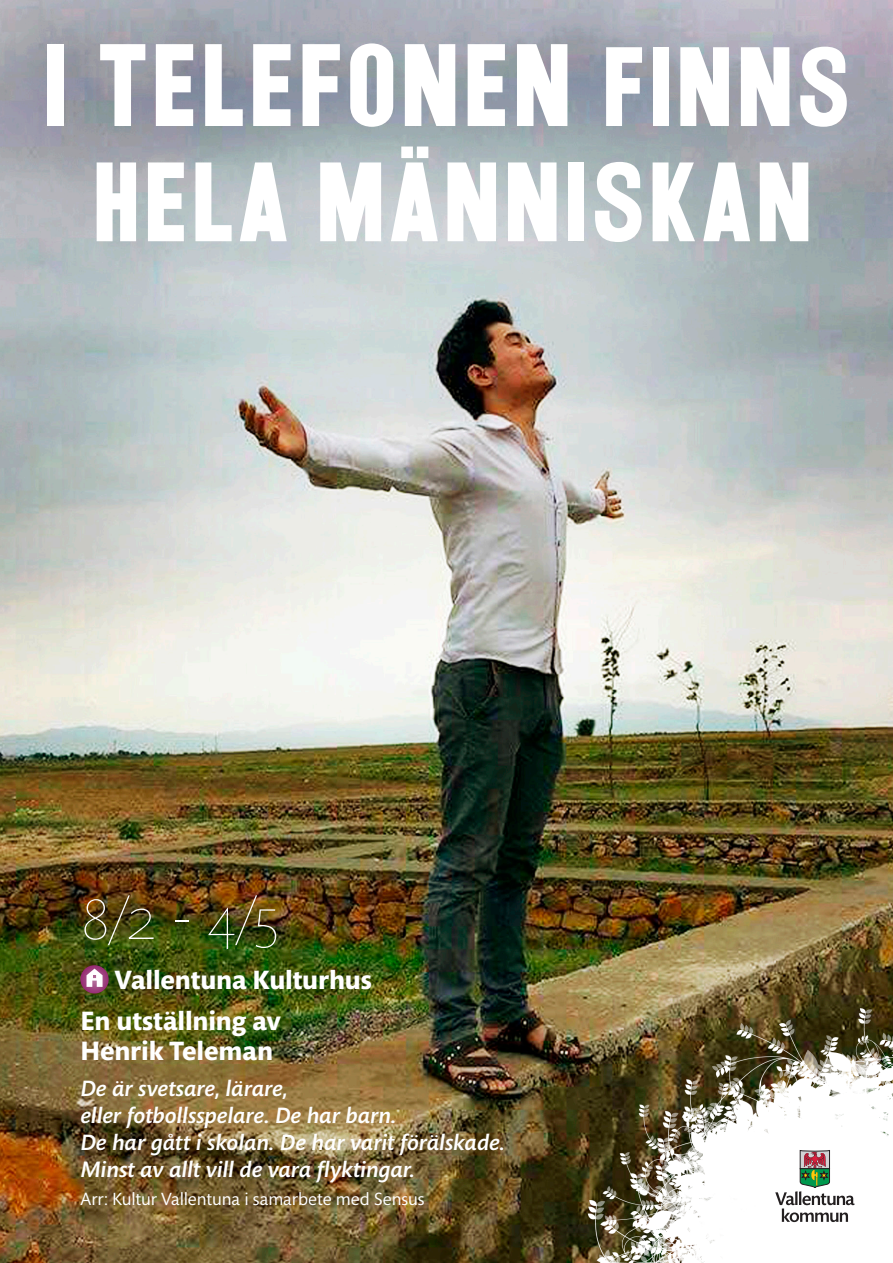
<style>
.page{position:relative;width:893px;height:1263px;background:#fff}
.page>*{position:absolute;margin:0;border:0;box-sizing:border-box;transform-origin:0 0}
.t1{font:100.95px "OPTI Railroad Gothic";color:#fff}
.t2{font:97.05px "OPTI Railroad Gothic";letter-spacing:.005em;color:#fff}
.Bildrubrik{font:200 62.4px "Mundo Sans Pro";color:#fff}
.Brodtext{font:700 27px/30px "Mundo Sans Pro";letter-spacing:-.005em;color:#fff}
.Brodtext-2{font:italic 500 22.65px "Mundo Sans Pro";letter-spacing:-.005em;color:#fff}
.Brodtext-3{font:18px "Mundo Sans Pro";letter-spacing:-.005em;color:#fff}
.s1{font-size:97.05px}
</style>
<div class="page">
<img style="left:0;top:0;width:893px;height:1263px">
<svg style="left:80px;top:965px;width:29px;height:28px"></svg>
<svg style="left:87px;top:968px;width:16px;height:19px"></svg>
<img style="left:547px;top:999px;width:346px;height:264px">
<div style="left:767px;top:1137px;width:126px;height:123px;background:#fff"></div>
<svg style="left:775px;top:1150px;width:79px;height:72px"></svg>
<p class="t1" style="left:35px;top:22px;width:812px">I TELEFONEN <span class="s1">FINNS</span></p>
<p class="t2" style="left:85px;top:141px;width:725px">HELA MÄNNISKAN</p>
<p class="Bildrubrik" style="left:80px;top:882px;width:201px">8/2 - 4/5</p>
<p class="Brodtext" style="left:115px;top:965px;width:259px">Vallentuna Kulturhus</p>
<p class="Brodtext" style="left:80px;top:1006px;width:202px">En utställning av<br>Henrik Teleman</p>
<p class="Brodtext-2" style="left:80px;top:1075px;width:209px">De är svetsare, lärare,</p>
<p class="Brodtext-2" style="left:80px;top:1102px;width:317px">eller fotbollsspelare. De har barn.</p>
<p class="Brodtext-2" style="left:80px;top:1129px;width:426px">De har gått i skolan. De har varit förälskade.</p>
<p class="Brodtext-2" style="left:80px;top:1156px;width:336px">Minst av allt vill de vara flyktingar.</p>
<p class="Brodtext-3" style="left:80px;top:1188px;width:346px">Arr: Kultur Vallentuna i samarbete med Sensus</p>
</div>
